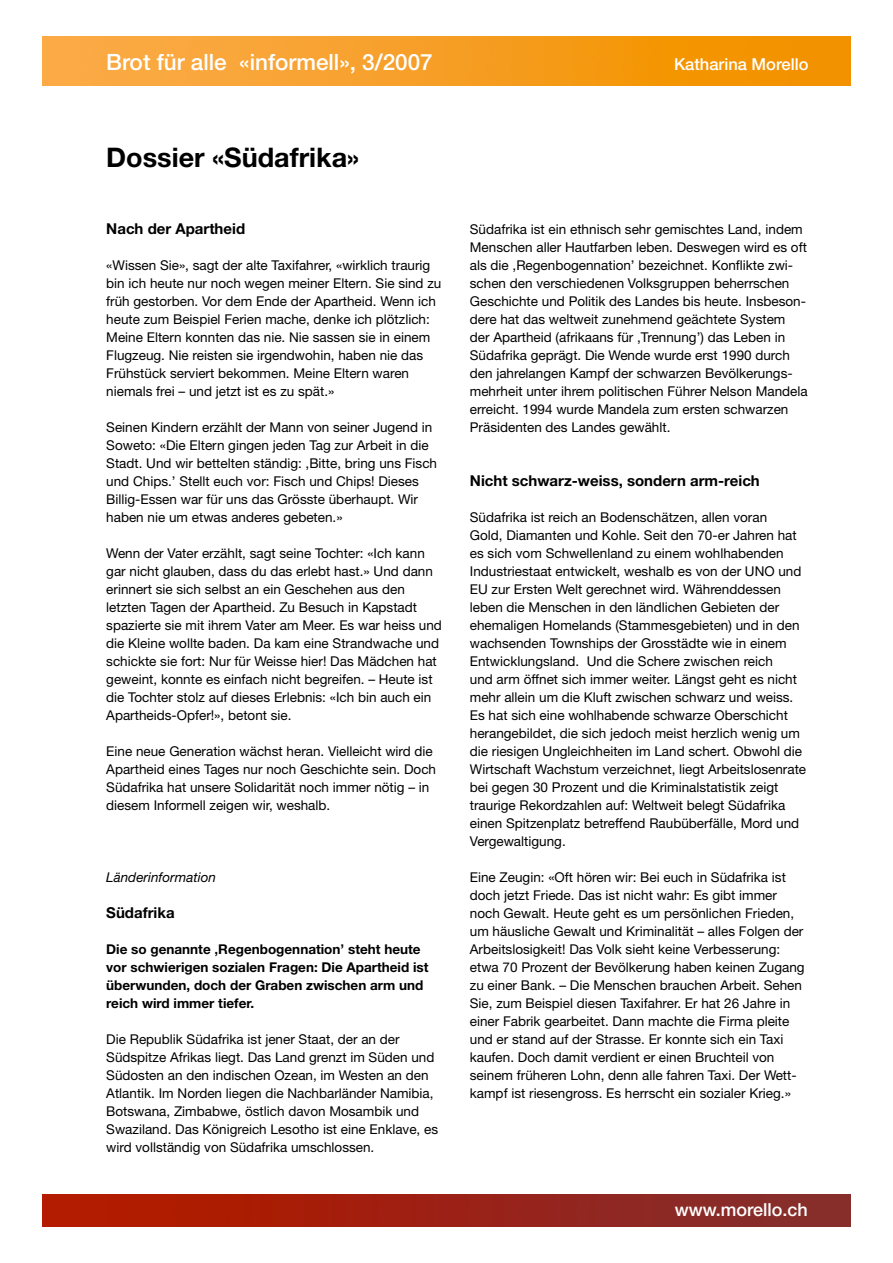
<style>
.page{position:relative;width:893px;height:1263px;background:#fff}
.page>*{position:absolute;margin:0;border:0;box-sizing:border-box;transform-origin:0 0}
.t1{font:700 27px "Helvetica Neue";color:#000}
.t2{font:500 22.5px "Helvetica Neue";color:#fff}
.t3{font:500 18px "Helvetica Neue";color:#fff}
.t4{font:500 16.5px "Helvetica Neue";color:#fff}
.t5{font:700 15px "Helvetica Neue";color:#000}
.t6{font:13.5px/18px "Helvetica Neue";color:#000}
.t7{font:700 13.5px/18px "Helvetica Neue";color:#000}
.t8{font:italic 13.5px "Helvetica Neue";color:#000}
</style>
<div class="page">
<img style="left:43px;top:1194px;width:807px;height:32px">
<img style="left:43px;top:37px;width:807px;height:48px">
<h2 class="t2" style="left:106px;top:49px;width:328px">Brot für alle «informell», 3/2007</h2>
<p class="t4" style="left:674px;top:54px;width:136px">Katharina Morello</p>
<h1 class="t1" style="left:106px;top:141px;width:254px">Dossier «Südafrika»</h1>
<p class="t5" style="left:106px;top:219px;width:140px">Nach der Apartheid</p>
<p class="t6" style="left:106px;top:256px;width:337px">«Wissen Sie», sagt der alte Taxifahrer, «wirklich traurig bin ich heute nur noch wegen meiner Eltern. Sie sind zu früh gestorben. Vor dem Ende der Apartheid. Wenn ich heute zum Beispiel Ferien mache, denke ich plötzlich:<br>Meine Eltern konnten das nie. Nie sassen sie in einem Flugzeug. Nie reisten sie irgendwohin, haben nie das Frühstück serviert bekommen. Meine Eltern waren niemals frei – und jetzt ist es zu spät.»</p>
<p class="t6" style="left:106px;top:418px;width:332px">Seinen Kindern erzählt der Mann von seiner Jugend in Soweto: «Die Eltern gingen jeden Tag zur Arbeit in die Stadt. Und wir bettelten ständig: ‚Bitte, bring uns Fisch und Chips.’ Stellt euch vor: Fisch und Chips! Dieses Billig-Essen war für uns das Grösste überhaupt. Wir haben nie um etwas anderes gebeten.»</p>
<p class="t6" style="left:106px;top:544px;width:337px">Wenn der Vater erzählt, sagt seine Tochter: «Ich kann gar nicht glauben, dass du das erlebt hast.» Und dann erinnert sie sich selbst an ein Geschehen aus den letzten Tagen der Apartheid. Zu Besuch in Kapstadt spazierte sie mit ihrem Vater am Meer. Es war heiss und die Kleine wollte baden. Da kam eine Strandwache und schickte sie fort: Nur für Weisse hier! Das Mädchen hat geweint, konnte es einfach nicht begreifen. – Heute ist die Tochter stolz auf dieses Erlebnis: «Ich bin auch ein Apartheids-Opfer!», betont sie.</p>
<p class="t6" style="left:106px;top:742px;width:331px">Eine neue Generation wächst heran. Vielleicht wird die Apartheid eines Tages nur noch Geschichte sein. Doch Südafrika hat unsere Solidarität noch immer nötig – in diesem Informell zeigen wir, weshalb.</p>
<p class="t8" style="left:106px;top:869px;width:111px">Länderinformation</p>
<p class="t5" style="left:106px;top:903px;width:70px">Südafrika</p>
<p class="t7" style="left:106px;top:940px;width:324px">Die so genannte ‚Regenbogennation’ steht heute vor schwierigen sozialen Fragen: Die Apartheid ist überwunden, doch der Graben zwischen arm und reich wird immer tiefer.</p>
<p class="t6" style="left:106px;top:1030px;width:333px">Die Republik Südafrika ist jener Staat, der an der Südspitze Afrikas liegt. Das Land grenzt im Süden und Südosten an den indischen Ozean, im Westen an den Atlantik. Im Norden liegen die Nachbarländer Namibia, Botswana, Zimbabwe, östlich davon Mosambik und Swaziland. Das Königreich Lesotho ist eine Enklave, es wird vollständig von Südafrika umschlossen.</p>
<p class="t6" style="left:470px;top:220px;width:339px">Südafrika ist ein ethnisch sehr gemischtes Land, indem Menschen aller Hautfarben leben. Deswegen wird es oft als die ‚Regenbogennation’ bezeichnet. Konflikte zwi&shy;schen den verschiedenen Volksgruppen beherrschen Geschichte und Politik des Landes bis heute. Insbeson&shy;dere hat das weltweit zunehmend geächtete System der Apartheid (afrikaans für ‚Trennung’) das Leben in Südafrika geprägt. Die Wende wurde erst 1990 durch den jahrelangen Kampf der schwarzen Bevölkerungs&shy;mehrheit unter ihrem politischen Führer Nelson Mandela erreicht. 1994 wurde Mandela zum ersten schwarzen Präsidenten des Landes gewählt.</p>
<p class="t5" style="left:470px;top:471px;width:291px">Nicht schwarz-weiss, sondern arm-reich</p>
<p class="t6" style="left:470px;top:508px;width:338px">Südafrika ist reich an Bodenschätzen, allen voran<br>Gold, Diamanten und Kohle. Seit den 70-er Jahren hat es sich vom Schwellenland zu einem wohlhabenden Industriestaat entwickelt, weshalb es von der UNO und EU zur Ersten Welt gerechnet wird. Währenddessen leben die Menschen in den ländlichen Gebieten der ehemaligen Homelands (Stammesgebieten) und in den wachsenden Townships der Grosstädte wie in einem Entwicklungsland. Und die Schere zwischen reich<br>und arm öffnet sich immer weiter. Längst geht es nicht mehr allein um die Kluft zwischen schwarz und weiss.<br>Es hat sich eine wohlhabende schwarze Oberschicht herangebildet, die sich jedoch meist herzlich wenig um die riesigen Ungleichheiten im Land schert. Obwohl die Wirtschaft Wachstum verzeichnet, liegt Arbeitslosenrate bei gegen 30 Prozent und die Kriminalstatistik zeigt traurige Rekordzahlen auf: Weltweit belegt Südafrika einen Spitzenplatz betreffend Raubüberfälle, Mord und Vergewaltigung.</p>
<p class="t6" style="left:470px;top:868px;width:336px">Eine Zeugin: «Oft hören wir: Bei euch in Südafrika ist doch jetzt Friede. Das ist nicht wahr: Es gibt immer noch Gewalt. Heute geht es um persönlichen Frieden, um häusliche Gewalt und Kriminalität – alles Folgen der Arbeitslosigkeit! Das Volk sieht keine Verbesserung: etwa 70 Prozent der Bevölkerung haben keinen Zugang zu einer Bank. – Die Menschen brauchen Arbeit. Sehen Sie, zum Beispiel diesen Taxifahrer. Er hat 26 Jahre in einer Fabrik gearbeitet. Dann machte die Firma pleite und er stand auf der Strasse. Er konnte sich ein Taxi kaufen. Doch damit verdient er einen Bruchteil von seinem früheren Lohn, denn alle fahren Taxi. Der Wett&shy;kampf ist riesengross. Es herrscht ein sozialer Krieg.»</p>
<h3 class="t3" style="left:675px;top:1199px;width:135px">www.morello.ch</h3>
</div>
